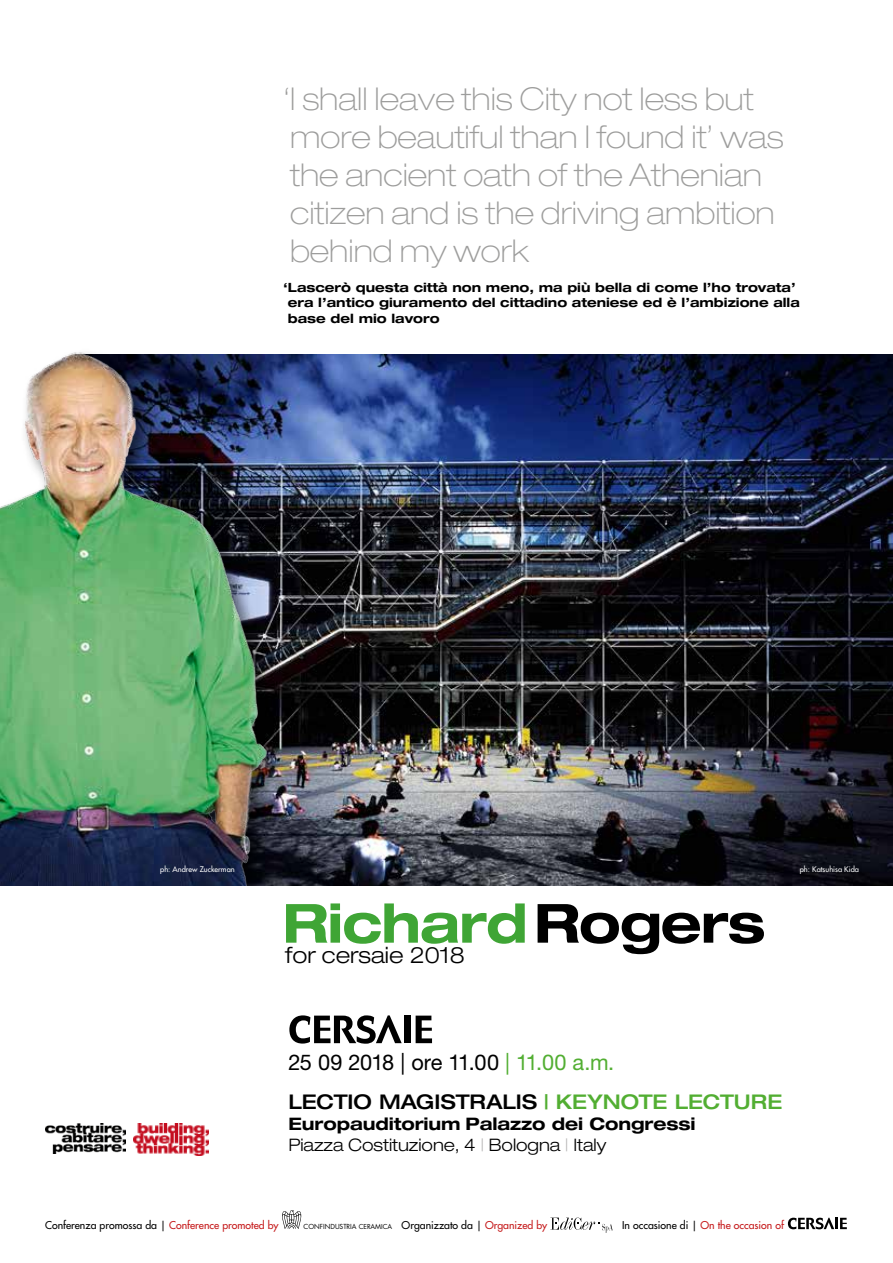
<style>
.page{position:relative;width:893px;height:1263px;background:#fff}
.page>*{position:absolute;margin:0;border:0;box-sizing:border-box;transform-origin:0 0}
.t1{font:700 expanded 54px "Helvetica Neue LT Std";letter-spacing:-.02em;color:#3fa535}
.t2{font:100 expanded 31.5px/37.8px "Helvetica Neue LT Std";color:#9d9d9c}
.t3{font:300 expanded 22.5px "Helvetica Neue LT Std";color:#000}
.t4{font:21.75px "Helvetica Neue LT Std";letter-spacing:-.02em;color:#000}
.t5{font:500 expanded 20.25px "Helvetica Neue LT Std";letter-spacing:-.005em;color:#000}
.t6{font:700 expanded 17.25px/20.7px "Helvetica Neue LT Std";letter-spacing:-.005em;color:#000}
.t7{font:700 expanded 12.75px/15.3px "Helvetica Neue LT Std";color:#000}
.t8{font:500 10.5px "Futura Std";color:#000}
.t9{font:500 10.5px "Futura Std";color:#c51a1b}
.t10{font:500 7.5px "Futura Std";color:#fff}
.s1{color:#000}
.s2{color:#52ae32}
.s3{font-weight:300}
.s4{font-weight:300;color:#b3b2b2}
.s5{color:#c51a1b}
.s6{font-family:"Futura";font-weight:400;font-size:6.75px}
.s7{font-family:"Futura";font-weight:400;font-size:6.6px}
</style>
<div class="page">
<svg style="left:282px;top:1210px;width:20px;height:19px"></svg>
<svg style="left:550px;top:1217px;width:63px;height:16px"></svg>
<svg style="left:788px;top:1218px;width:59px;height:11px"></svg>
<div style="left:404px;top:1015px;width:6px;height:28px;background:#000"></div>
<svg style="left:416px;top:1015px;width:16px;height:28px"></svg>
<svg style="left:289px;top:1015px;width:113px;height:29px"></svg>
<img style="left:45px;top:1123px;width:80px;height:30px">
<img style="left:134px;top:1123px;width:74px;height:32px">
<img style="left:286px;top:355px;width:607px;height:530px">
<img style="left:0;top:352px;width:283px;height:533px">
<h2 class="t2" style="left:283px;top:80px;width:502px">‘I shall leave this City not less but more beautiful than I found it’ was the ancient oath of the Athenian citizen and is the driving ambition behind my work</h2>
<p class="t7" style="left:288px;top:279px;width:513px;text-indent:-5px">‘Lascerò questa città non meno, ma più bella di come l’ho trovata’ era l’antico giuramento del cittadino ateniese ed è l’ambizione alla base del mio lavoro</p>
<p class="t10" style="left:160px;top:864px;width:76px">ph: Andrew Zuckerman</p>
<p class="t10" style="left:800px;top:864px;width:61px">ph: Katsuhisa Kida</p>
<h1 class="t1" style="left:282px;top:889px;width:485px">Richard<span class="s1">Rogers</span></h1>
<h3 class="t3" style="left:285px;top:942px;width:181px">for cersaie 2018</h3>
<h3 class="t4" style="left:288px;top:1049px;width:327px">25 09 2018 | ore 11.00 <span class="s2">| 11.00 a.m.</span></h3>
<h3 class="t5" style="left:288px;top:1089px;width:495px">LECTIO MAGISTRALIS <span class="s2">| KEYNOTE LECTURE</span></h3>
<h3 class="t6" style="left:288px;top:1113px;width:409px">Europauditorium Palazzo dei Congressi<br><span class="s3">Piazza Costituzione, 4</span> <span class="s4">|</span> <span class="s3">Bologna</span> <span class="s4">|</span> <span class="s3">Italy</span></h3>
<p class="t8" style="left:45px;top:1219px;width:235px">Conferenza promossa da | <span class="s5">Conference promoted by</span></p>
<p class="t8" style="left:304px;top:1219px;width:245px"><span class="s6">CONFINDUSTRIA</span> <span class="s7">CERAMICA</span> Organizzato da | <span class="s5">Organized by</span></p>
<p class="t9" style="left:622px;top:1219px;width:163px"><span class="s1">In occasione di |</span> On the occasion of</p>
</div>
